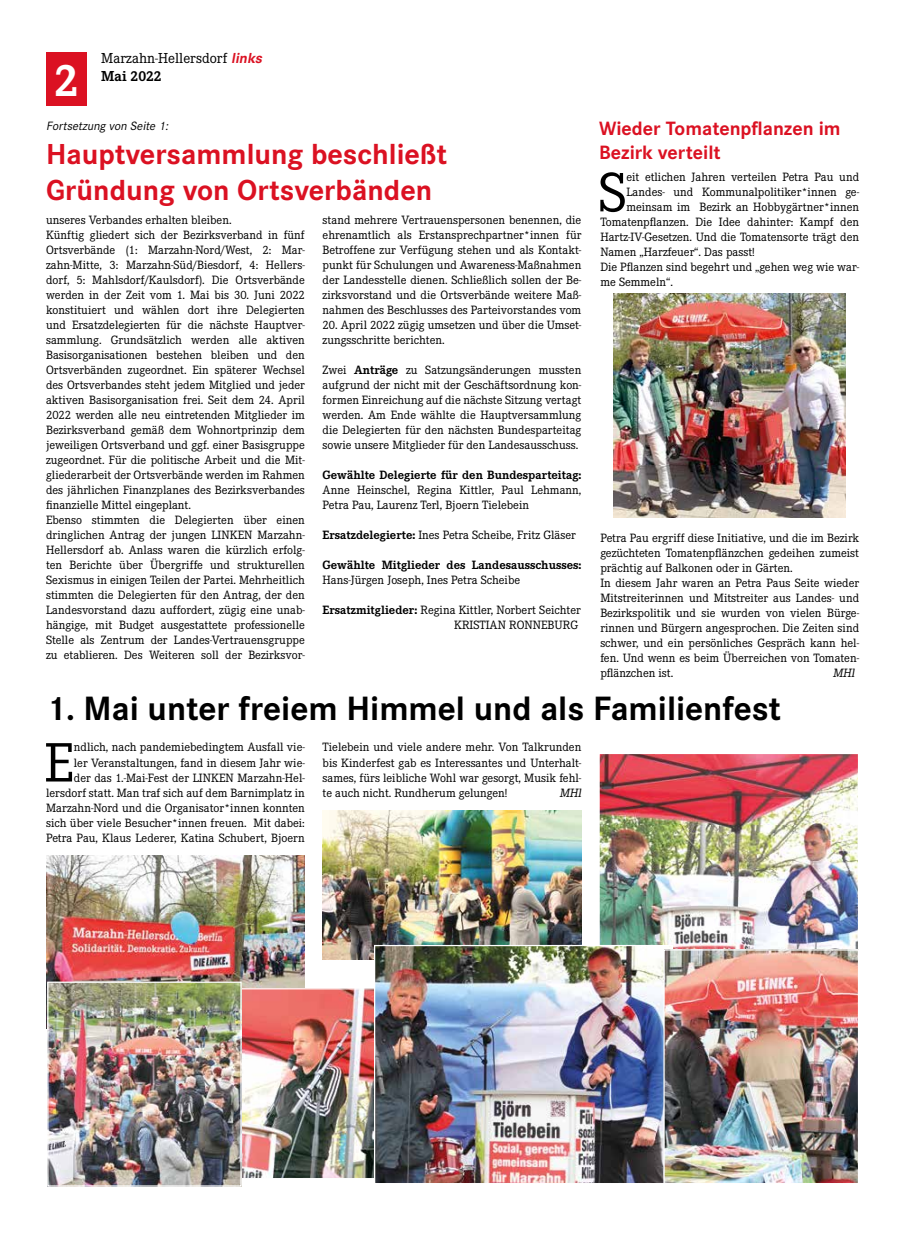
<style>
.page{position:relative;width:904px;height:1241px;background:#fff}
.page>*{position:absolute;margin:0;border:0;box-sizing:border-box;transform-origin:0 0}
.t1{font:57.5px "Corporate E";color:#000}
.t2{font:700 47.5px "Corporate E";color:#fff}
.t3{font:700 35px "Corporate S";color:#000}
.t4{font:700 30px/36px "Corporate S";color:#db1122}
.t5{font:700 20px/24px "Corporate S";color:#db1122}
.t6{font:15px/18px "Corporate E";color:#000}
.t7{font:12.5px/15px "Corporate E";color:#000}
.t8{font:700 12.5px "Corporate E";color:#000}
.t9{font:italic 12.5px "Corporate S";color:#000}
.t10{font:italic 12.5px "Corporate E";color:#000}
.s1{font-family:"Corporate S";font-weight:700;font-style:italic;color:#db1122}
.s2{font-weight:700}
</style>
<div class="page">
<div style="left:46px;top:52px;width:41px;height:53px;background:#db1122"></div>
<img style="left:46px;top:855px;width:259px;height:173px">
<img style="left:322px;top:810px;width:259px;height:149px">
<img style="left:600px;top:754px;width:257px;height:195px">
<div style="left:598px;top:752px;width:261px;height:207px;border:1px solid #fff"></div>
<img style="left:242px;top:990px;width:132px;height:186px">
<img style="left:376px;top:946px;width:295px;height:235px">
<div style="left:374px;top:944px;width:299px;height:239px;border:1px solid #fff"></div>
<img style="left:49px;top:983px;width:191px;height:201px">
<div style="left:47px;top:981px;width:195px;height:205px;border:1px solid #fff"></div>
<img style="left:665px;top:951px;width:192px;height:230px">
<div style="left:663px;top:949px;width:196px;height:234px;border:1px solid #fff"></div>
<img style="left:613px;top:294px;width:232px;height:223px">
<h2 class="t2" style="left:54px;top:53px;width:26px">2</h2>
<p class="t6" style="left:101px;top:49px;width:166px">Marzahn-Hellersdorf <span class="s1">links<br></span><span class="s2">Mai 2022</span></p>
<p class="t9" style="left:46px;top:119px;width:126px">Fortsetzung von Seite 1:</p>
<h3 class="t4" style="left:46px;top:136px;width:402px">Hauptversammlung beschließt<br>Gründung von Ortsverbänden</h3>
<p class="t7" style="left:46px;top:213px;width:260px">unseres Verbandes erhalten bleiben.<br>Künftig gliedert sich der Bezirksverband in fünf Ortsverbände (1: Marzahn-Nord/West, 2: Mar&shy;zahn-Mitte, 3: Marzahn-Süd/Biesdorf, 4: Hellers&shy;dorf, 5: Mahlsdorf/Kaulsdorf). Die Ortsverbände werden in der Zeit vom 1. Mai bis 30. Juni 2022 konstituiert und wählen dort ihre Delegierten und Ersatzdelegierten für die nächste Hauptver&shy;sammlung. Grundsätzlich werden alle aktiven Basisorganisationen bestehen bleiben und den Ortsverbänden zugeordnet. Ein späterer Wechsel des Ortsverbandes steht jedem Mitglied und jeder aktiven Basisorganisation frei. Seit dem 24. April 2022 werden alle neu eintretenden Mitglieder im Bezirksverband gemäß dem Wohnortprinzip dem jeweiligen Ortsverband und ggf. einer Basisgruppe zugeordnet. Für die politische Arbeit und die Mit&shy;gliederarbeit der Ortsverbände werden im Rahmen des jährlichen Finanzplanes des Bezirksverbandes finanzielle Mittel eingeplant.<br>Ebenso stimmten die Delegierten über einen dringlichen Antrag der jungen LINKEN Marzahn-Hellersdorf ab. Anlass waren die kürzlich erfolg&shy;ten Berichte über Übergriffe und strukturellen Sexismus in einigen Teilen der Partei. Mehrheitlich stimmten die Delegierten für den Antrag, der den Landesvorstand dazu auffordert, zügig eine unab&shy;hängige, mit Budget ausgestattete professionelle Stelle als Zentrum der Landes-Vertrauensgruppe zu etablieren. Des Weiteren soll der Bezirksvor-</p>
<p class="t7" style="left:322px;top:213px;width:260px;text-align:justify">stand mehrere Vertrauenspersonen benennen, die ehrenamtlich als Erstansprechpartner*innen für Betroffene zur Verfügung stehen und als Kontakt&shy;punkt für Schulungen und Awareness-Maßnahmen der Landesstelle dienen. Schließlich sollen der Be&shy;zirksvorstand und die Ortsverbände weitere Maß&shy;nahmen des Beschlusses des Parteivorstandes vom</p>
<p class="t7" style="left:322px;top:318px;width:260px">20. April 2022 zügig umsetzen und über die Umset&shy;zungsschritte berichten.</p>
<p class="t7" style="left:322px;top:363px;width:260px;text-align:justify">Zwei <span class="s2">Anträge</span> zu Satzungsänderungen mussten aufgrund der nicht mit der Geschäftsordnung kon&shy;formen Einreichung auf die nächste Sitzung vertagt werden. Am Ende wählte die Hauptversammlung die Delegierten für den nächsten Bundesparteitag sowie unsere Mitglieder für den Landesausschuss.</p>
<p class="t8" style="left:322px;top:468px;width:260px">Gewählte Delegierte für den Bundesparteitag:</p>
<p class="t7" style="left:322px;top:483px;width:260px">Anne Heinschel, Regina Kittler, Paul Lehmann,<br>Petra Pau, Laurenz Terl, Bjoern Tielebein</p>
<p class="t7" style="left:322px;top:528px;width:254px"><span class="s2">Ersatzdelegierte:</span> Ines Petra Scheibe, Fritz Gläser</p>
<p class="t8" style="left:322px;top:558px;width:260px">Gewählte Mitglieder des Landesausschusses:</p>
<p class="t7" style="left:322px;top:573px;width:199px">Hans-Jürgen Joseph, Ines Petra Scheibe</p>
<p class="t7" style="left:322px;top:603px;width:260px;text-align:right"><span class="s2">Ersatzmitglieder:</span> Regina Kittler, Norbert Seichter<br>KRISTIAN RONNEBURG</p>
<h3 class="t5" style="left:599px;top:117px;width:243px">Wieder Tomatenpflanzen im<br>Bezirk verteilt</h3>
<h1 class="t1" style="left:598px;top:161px;width:29px">S</h1>
<p class="t7" style="left:626px;top:170px;width:234px">eit etlichen Jahren verteilen Petra Pau und</p>
<p class="t7" style="left:626px;top:185px;width:234px">Landes- und Kommunalpolitiker*innen ge-</p>
<p class="t7" style="left:626px;top:200px;width:234px">meinsam im Bezirk an Hobbygärtner*innen</p>
<p class="t7" style="left:600px;top:215px;width:260px">Tomatenpflanzen. Die Idee dahinter: Kampf den</p>
<p class="t7" style="left:600px;top:230px;width:260px">Hartz-IV-Gesetzen. Und die Tomatensorte trägt den</p>
<p class="t7" style="left:600px;top:245px;width:156px">Namen „Harzfeuer“. Das passt!</p>
<p class="t7" style="left:600px;top:260px;width:260px">Die Pflanzen sind begehrt und „gehen weg wie war-</p>
<p class="t7" style="left:600px;top:275px;width:74px">me Semmeln“.</p>
<p class="t7" style="left:600px;top:530px;width:260px">Petra Pau ergriff diese Initiative, und die im Bezirk gezüchteten Tomatenpflänzchen gedeihen zumeist prächtig auf Balkonen oder in Gärten.<br>In diesem Jahr waren an Petra Paus Seite wieder Mitstreiterinnen und Mitstreiter aus Landes- und Bezirkspolitik und sie wurden von vielen Bürge&shy;rinnen und Bürgern angesprochen. Die Zeiten sind schwer, und ein persönliches Gespräch kann hel&shy;fen. Und wenn es beim Überreichen von Tomaten&shy;pflänzchen ist.</p>
<p class="t10" style="left:832px;top:665px;width:26px">MHl</p>
<h3 class="t3" style="left:46px;top:688px;width:736px">1. Mai unter freiem Himmel und als Familienfest</h3>
<p class="t7" style="left:46px;top:740px;width:260px;text-align:right">ndlich, nach pandemiebedingtem Ausfall vie-<br>ler Veranstaltungen, fand in diesem Jahr wie-<br>der das 1.-Mai-Fest der LINKEN Marzahn-Hel&shy;lersdorf statt. Man traf sich auf dem Barnimplatz in Marzahn-Nord und die Organisator*innen konnten sich über viele Besucher*innen freuen. Mit dabei:<br>Petra Pau, Klaus Lederer, Katina Schubert, Bjoern</p>
<h1 class="t1" style="left:44px;top:731px;width:31px">E</h1>
<p class="t7" style="left:322px;top:740px;width:260px;text-align:justify">Tielebein und viele andere mehr. Von Talkrunden bis Kinderfest gab es Interessantes und Unterhalt&shy;sames, fürs leibliche Wohl war gesorgt, Musik fehl&shy;te auch nicht. Rundherum gelungen!</p>
<p class="t10" style="left:559px;top:785px;width:26px">MHl</p>
</div>
